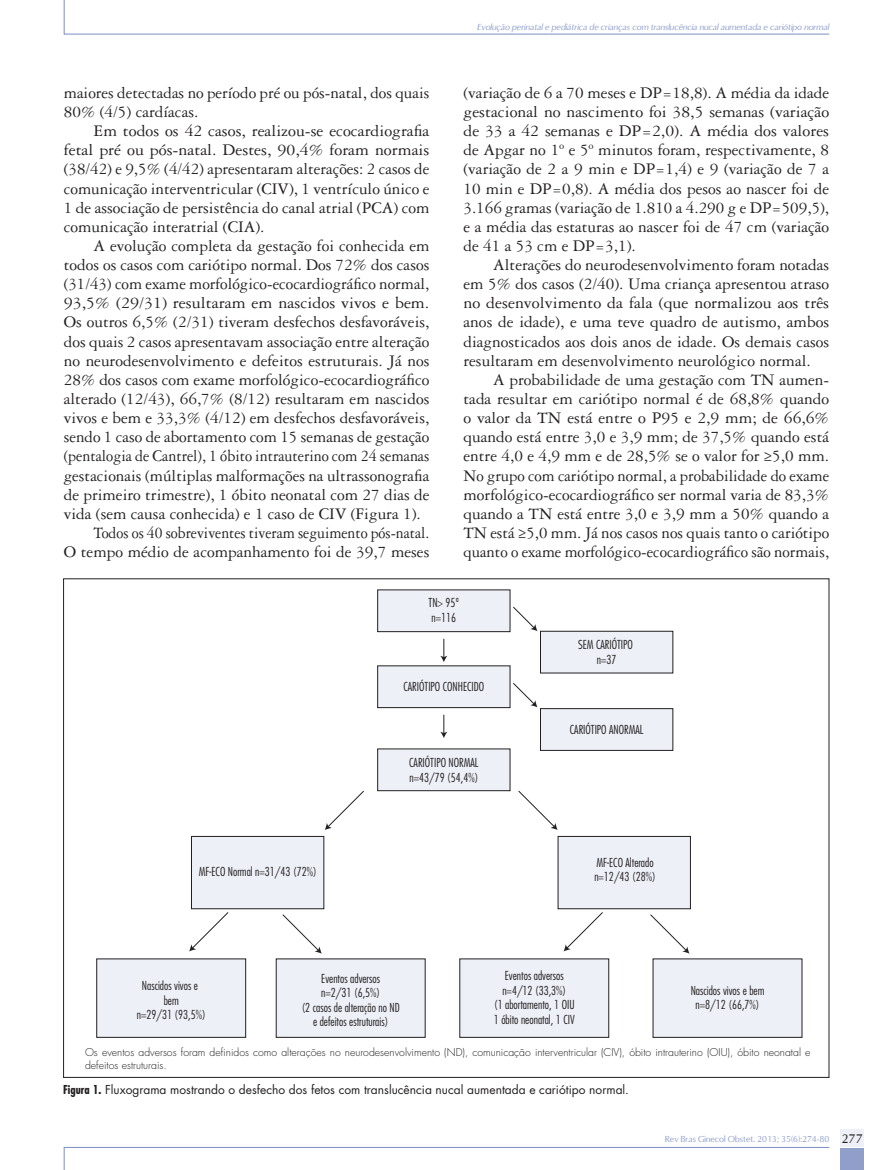
<style>
.page{position:relative;width:893px;height:1170px;background:#fff}
.page>*{position:absolute;margin:0;border:0;box-sizing:border-box;transform-origin:0 0}
._08_0_texto{font:17.25px/19px "Garamond 3 LT Std";color:#231f20;text-align:justify}
._08_0_texto-2{font:17.25px/19.2px "Garamond 3 LT Std";color:#231f20;text-align:right;scale:.91 1}
.t1{font:300 condensed 12px/14.4px "Futura Std";color:#231f20;text-align:center}
._10_0_figura_título{font:12px "Futura Std";color:#231f20}
._10_5_tabela_legenda{font:300 10.5px/12.6px "Futura Std";color:#231f20}
.t2{font:italic 8.25px "Omni";color:#90a0cd}
.t3{font:8.25px "Omni";color:#90a0cd}
.s1{font-weight:700;font-stretch:condensed}
.s2{font-size:12px;color:#231f20}
</style>
<div class="page">
<svg style="left:63px;top:1147px;width:767px;height:22px"></svg>
<div style="left:840px;top:1148px;width:24px;height:21px;background:#8f9fc9"></div>
<div style="left:840px;top:1128px;width:24px;height:17px;background:#edf0f7"></div>
<svg style="left:63px;top:0;width:767px;height:35px"></svg>
<div style="left:378px;top:590px;width:132px;height:41px;background:#edf0f7"></div>
<div style="left:378px;top:665px;width:132px;height:42px;background:#edf0f7"></div>
<div style="left:378px;top:748px;width:132px;height:42px;background:#edf0f7"></div>
<div style="left:558px;top:836px;width:132px;height:72px;background:#edf0f7"></div>
<div style="left:558px;top:836px;width:133px;height:72px;border:1px solid #231f20"></div>
<div style="left:191px;top:836px;width:133px;height:72px;background:#edf0f7"></div>
<div style="left:191px;top:836px;width:133px;height:72px;border:1px solid #231f20"></div>
<div style="left:97px;top:958px;width:149px;height:79px;background:#edf0f7"></div>
<div style="left:96px;top:958px;width:150px;height:79px;border:1px solid #231f20"></div>
<div style="left:276px;top:958px;width:149px;height:79px;background:#edf0f7"></div>
<div style="left:460px;top:958px;width:149px;height:79px;background:#edf0f7"></div>
<div style="left:653px;top:958px;width:149px;height:79px;background:#edf0f7"></div>
<div style="left:540px;top:631px;width:133px;height:42px;background:#edf0f7"></div>
<div style="left:540px;top:631px;width:133px;height:42px;border:1px solid #231f20"></div>
<div style="left:540px;top:708px;width:133px;height:42px;background:#edf0f7"></div>
<div style="left:540px;top:708px;width:133px;height:42px;border:1px solid #231f20"></div>
<svg style="left:440px;top:638px;width:7px;height:24px"></svg>
<svg style="left:440px;top:714px;width:7px;height:24px"></svg>
<svg style="left:325px;top:790px;width:39px;height:40px"></svg>
<svg style="left:189px;top:912px;width:40px;height:39px"></svg>
<svg style="left:564px;top:912px;width:39px;height:39px"></svg>
<svg style="left:518px;top:790px;width:40px;height:40px"></svg>
<svg style="left:282px;top:914px;width:40px;height:39px"></svg>
<svg style="left:650px;top:914px;width:39px;height:39px"></svg>
<svg style="left:513px;top:606px;width:24px;height:25px"></svg>
<svg style="left:513px;top:683px;width:24px;height:24px"></svg>
<p class="_08_0_texto" style="left:64px;top:83px;width:367px">maiores detectadas no período pré ou pós-natal, dos quais<br>80% (4/5) cardíacas.</p>
<p class="_08_0_texto" style="left:64px;top:121px;width:367px;text-indent:30px">Em todos os 42 casos, realizou-se ecocardiografia fetal pré ou pós-natal. Destes, 90,4% foram normais (38/42) e 9,5% (4/42) apresentaram alterações: 2 casos de comunicação interventricular (CIV), 1 ventrículo único e 1 de associação de persistência do canal atrial (PCA) com comunicação interatrial (CIA).</p>
<p class="_08_0_texto" style="left:64px;top:236px;width:367px;text-indent:30px">A evolução completa da gestação foi conhecida em todos os casos com cariótipo normal. Dos 72% dos casos (31/43) com exame morfológico-ecocardiográfico normal, 93,5% (29/31) resultaram em nascidos vivos e bem.<br>Os outros 6,5% (2/31) tiveram desfechos desfavoráveis, dos quais 2 casos apresentavam associação entre alteração no neurodesenvolvimento e defeitos estruturais. Já nos 28% dos casos com exame morfológico-ecocardiográfico alterado (12/43), 66,7% (8/12) resultaram em nascidos vivos e bem e 33,3% (4/12) em desfechos desfavoráveis, sendo 1 caso de abortamento com 15 semanas de gestação (pentalogia de Cantrel), 1 óbito intrauterino com 24 semanas gestacionais (múltiplas malformações na ultrassonografia de primeiro trimestre), 1 óbito neonatal com 27 dias de vida (sem causa conhecida) e 1 caso de CIV (Figura 1).</p>
<p class="_08_0_texto-2" style="left:64px;top:523px;width:403px">Todos os 40 sobreviventes tiveram seguimento pós-natal.<br>O tempo médio de acompanhamento foi de 39,7 meses</p>
<p class="t2" style="left:477px;top:21px;width:353px">Evolução perinatal e pediátrica de crianças com translucência nucal aumentada e cariótipo normal</p>
<p class="_08_0_texto" style="left:463px;top:83px;width:367px">(variação de 6 a 70 meses e DP=18,8). A média da idade gestacional no nascimento foi 38,5 semanas (variação de 33 a 42 semanas e DP=2,0). A média dos valores de Apgar no 1º e 5º minutos foram, respectivamente, 8 (variação de 2 a 9 min e DP=1,4) e 9 (variação de 7 a 10 min e DP=0,8). A média dos pesos ao nascer foi de 3.166 gramas (variação de 1.810 a 4.290 g e DP=509,5), e a média das estaturas ao nascer foi de 47 cm (variação de 41 a 53 cm e DP=3,1).</p>
<p class="_08_0_texto" style="left:463px;top:255px;width:367px;text-indent:30px">Alterações do neurodesenvolvimento foram notadas em 5% dos casos (2/40). Uma criança apresentou atraso no desenvolvimento da fala (que normalizou aos três anos de idade), e uma teve quadro de autismo, ambos diagnosticados aos dois anos de idade. Os demais casos resultaram em desenvolvimento neurológico normal.</p>
<p class="_08_0_texto" style="left:463px;top:370px;width:367px;text-indent:30px">A probabilidade de uma gestação com TN aumen&shy;tada resultar em cariótipo normal é de 68,8% quando o valor da TN está entre o P95 e 2,9 mm; de 66,6% quando está entre 3,0 e 3,9 mm; de 37,5% quando está entre 4,0 e 4,9 mm e de 28,5% se o valor for ≥5,0 mm.<br>No grupo com cariótipo normal, a probabilidade do exame morfológico-ecocardiográfico ser normal varia de 83,3% quando a TN está entre 3,0 e 3,9 mm a 50% quando a TN está ≥5,0 mm. Já nos casos nos quais tanto o cariótipo quanto o exame morfológico-ecocardiográfico são normais,</p>
<p class="t1" style="left:429px;top:595px;width:32px;text-align:left">TN&gt; 95ª n=116</p>
<p class="t1" style="left:403px;top:679px;width:82px">CARIÓTIPO CONHECIDO</p>
<p class="t1" style="left:409px;top:755px;width:71px;text-align:left">CARIÓTIPO NORMAL n=43/79 (54,4%)</p>
<p class="t1" style="left:578px;top:637px;width:56px">SEM CARIÓTIPO n=37</p>
<p class="t1" style="left:570px;top:722px;width:75px">CARIÓTIPO ANORMAL</p>
<p class="t1" style="left:199px;top:864px;width:119px">MF-ECO Normal n=31/43 (72%)</p>
<p class="t1" style="left:594px;top:854px;width:63px;text-align:left">MF-ECO Alterado n=12/43 (28%)</p>
<p class="t1" style="left:494px;top:968px;width:82px">Eventos adversos n=4/12 (33,3%)<br>(1 abortamento, 1 OIU<br>1 óbito neonatal, 1 CIV</p>
<p class="t1" style="left:302px;top:971px;width:100px">Eventos adversos<br>n=2/31 (6,5%)<br>(2 casos de alteração no ND e defeitos estruturais)</p>
<p class="t1" style="left:137px;top:978px;width:70px">Nascidos vivos e bem<br>n=29/31 (93,5%)</p>
<p class="_10_5_tabela_legenda" style="left:85px;top:1046px;width:727px">Os eventos adversos foram definidos como alterações no neurodesenvolvimento (ND), comunicação interventricular (CIV), óbito intrauterino (OIU), óbito neonatal e defeitos estruturais.</p>
<p class="t1" style="left:691px;top:982px;width:75px">Nascidos vivos e bem n=8/12 (66,7%)</p>
<p class="_10_0_figura_título" style="left:63px;top:1081px;width:567px"><span class="s1">Figura 1.</span> Fluxograma mostrando o desfecho dos fetos com translucência nucal aumentada e cariótipo normal.</p>
<p class="t3" style="left:665px;top:1133px;width:199px">Rev Bras Ginecol Obstet. 2013; 35(6):274-80 <span class="s2">277</span></p>
</div>
